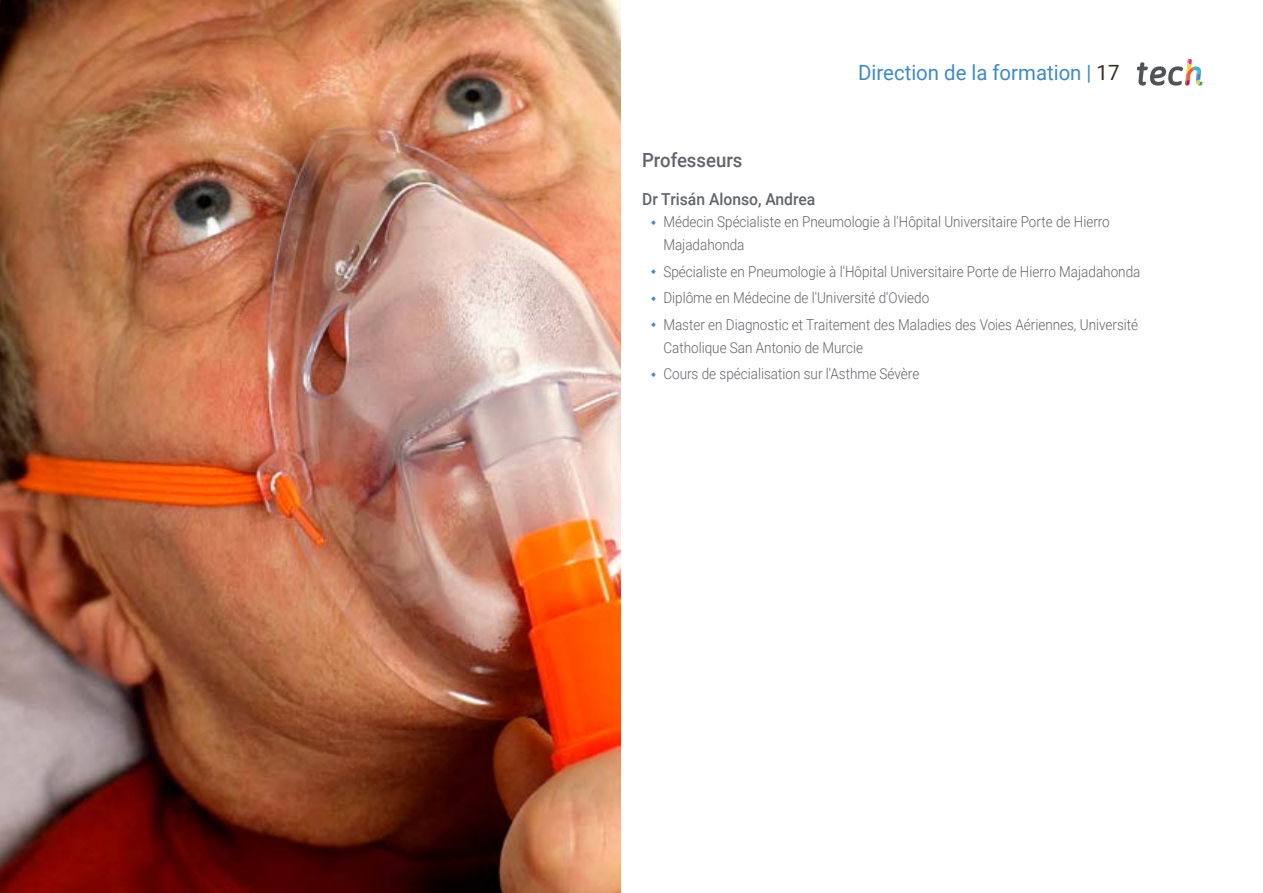
<style>
.page{position:relative;width:1263px;height:893px;background:#fff}
.page>*{position:absolute;margin:0;border:0;box-sizing:border-box;transform-origin:0 0}
.t1{font:21px "Roboto";color:#4089c5}
.t2{font:500 19.5px "Roboto";color:#61646a;scale:.95 1}
.t3{font:500 16.5px "Roboto";color:#61646a;scale:.95 1}
.t4{font:300 15px/26.7px "Roboto";color:#61646a;scale:.9 1}
.s1{color:#312e20}
</style>
<div class="page">
<img style="left:0;top:0;width:621px;height:893px">
<svg style="left:1137px;top:59px;width:65px;height:27px"></svg>
<h1 class="t1" style="left:858px;top:58px;width:263px">Direction de la formation | <span class="s1">17</span></h1>
<h2 class="t2" style="left:642px;top:146px;width:107px">Professeurs</h2>
<p class="t3" style="left:642px;top:187px;width:184px">Dr Trisán Alonso, Andrea</p>
<p class="t4" style="left:663px;top:210px;width:497px;line-height:22.5px">Médecin Spécialiste en Pneumologie à l'Hôpital Universitaire Porte de Hierro<br>Majadahonda</p>
<p class="t4" style="left:663px;top:257px;width:531px">Spécialiste en Pneumologie à l'Hôpital Universitaire Porte de Hierro Majadahonda<br>Diplôme en Médecine de l'Université d'Oviedo<br>Master en Diagnostic et Traitement des Maladies des Voies Aériennes, Université</p>
<p class="t4" style="left:663px;top:333px;width:286px">Catholique San Antonio de Murcie<br>Cours de spécialisation sur l'Asthme Sévère</p>
</div>
